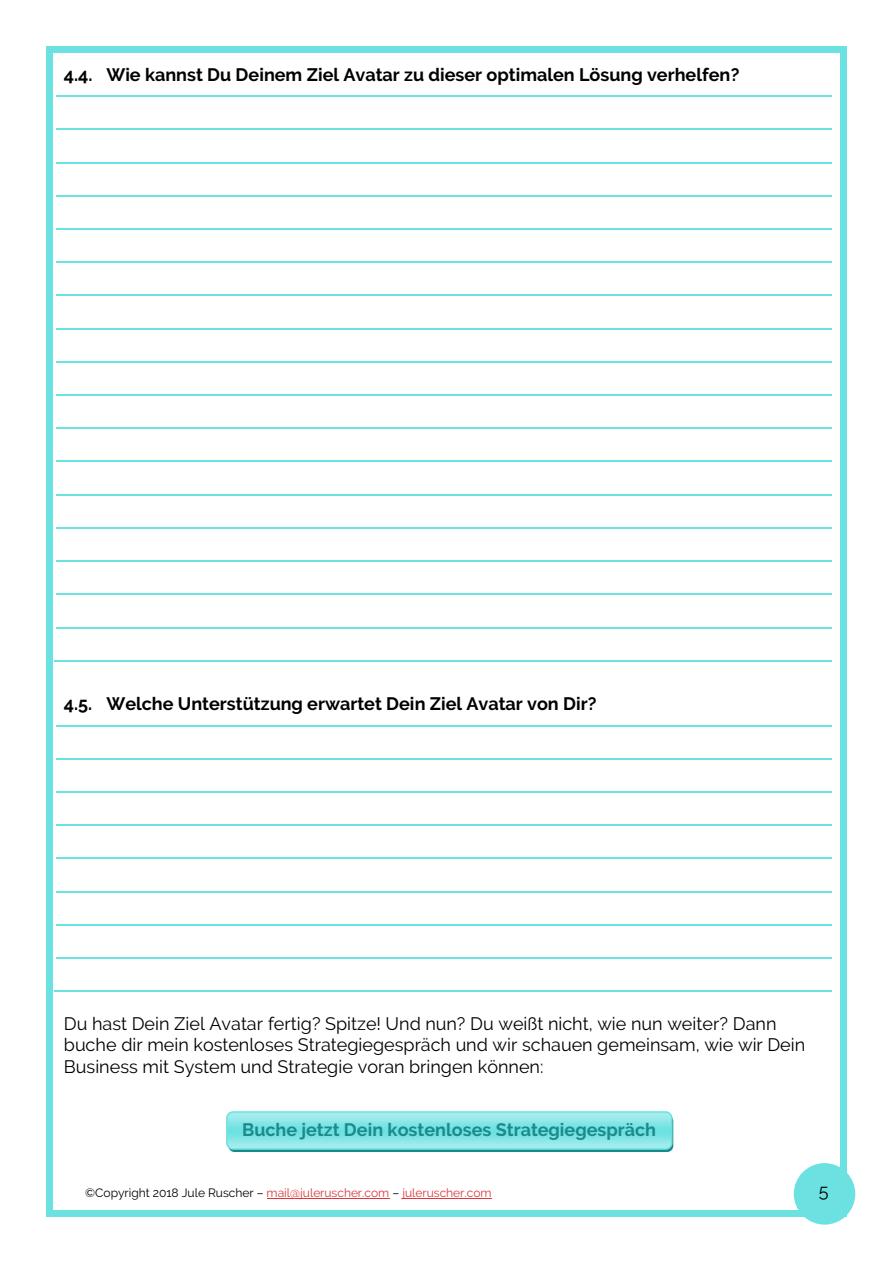
<style>
.page{position:relative;width:893px;height:1263px;background:#fff}
.page>*{position:absolute;margin:0;border:0;box-sizing:border-box;transform-origin:0 0}
.t1{font:18px/21.1px "Raleway";color:#000}
.t2{font:700 18px "Raleway";color:#000}
.t3{font:700 18px "Raleway";color:#1c8a8a}
.t4{font:12px "Raleway";color:#db383a}
.s1{color:#000}
</style>
<div class="page">
<div style="left:794px;top:1163px;width:61px;height:62px;background:#6ce1e1;border-radius:50%"></div>
<hr style="left:267px;top:1198px;width:123px;height:1px;background:#db383a">
<hr style="left:403px;top:1198px;width:89px;height:1px;background:#db383a">
<hr style="left:56px;top:96px;width:776px;height:1px;background:#6ce1e1">
<hr style="left:56px;top:129px;width:776px;height:1px;background:#6ce1e1">
<hr style="left:56px;top:162px;width:776px;height:1px;background:#6ce1e1">
<hr style="left:56px;top:195px;width:776px;height:2px;background:#6ce1e1">
<hr style="left:56px;top:228px;width:776px;height:2px;background:#6ce1e1">
<hr style="left:56px;top:262px;width:776px;height:1px;background:#6ce1e1">
<hr style="left:56px;top:295px;width:776px;height:1px;background:#6ce1e1">
<hr style="left:56px;top:328px;width:776px;height:1px;background:#6ce1e1">
<hr style="left:56px;top:361px;width:776px;height:2px;background:#6ce1e1">
<hr style="left:56px;top:394px;width:776px;height:2px;background:#6ce1e1">
<hr style="left:56px;top:428px;width:776px;height:1px;background:#6ce1e1">
<hr style="left:56px;top:461px;width:776px;height:1px;background:#6ce1e1">
<hr style="left:56px;top:494px;width:776px;height:1px;background:#6ce1e1">
<hr style="left:56px;top:527px;width:776px;height:2px;background:#6ce1e1">
<hr style="left:56px;top:560px;width:776px;height:2px;background:#6ce1e1">
<hr style="left:56px;top:594px;width:776px;height:1px;background:#6ce1e1">
<hr style="left:56px;top:627px;width:776px;height:1px;background:#6ce1e1">
<hr style="left:55px;top:660px;width:777px;height:1px;background:#6ce1e1">
<hr style="left:56px;top:725px;width:776px;height:1px;background:#6ce1e1">
<hr style="left:56px;top:758px;width:776px;height:2px;background:#6ce1e1">
<hr style="left:56px;top:791px;width:776px;height:2px;background:#6ce1e1">
<hr style="left:56px;top:825px;width:776px;height:1px;background:#6ce1e1">
<hr style="left:56px;top:858px;width:776px;height:1px;background:#6ce1e1">
<hr style="left:56px;top:891px;width:776px;height:1px;background:#6ce1e1">
<hr style="left:56px;top:924px;width:776px;height:2px;background:#6ce1e1">
<hr style="left:56px;top:957px;width:776px;height:2px;background:#6ce1e1">
<hr style="left:55px;top:991px;width:777px;height:1px;background:#6ce1e1">
<div style="left:228px;top:1115px;width:445px;height:37px;background:#1c8989;border-radius:6px"></div>
<svg style="left:227px;top:1112px;width:445px;height:37px;background:#87e6e6"></svg>
<div style="left:226px;top:1111px;width:447px;height:39px;border:2px solid #6ce1e1;border-radius:6px"></div>
<div style="left:46px;top:46px;width:7px;height:7px;background:#6ce1e1"></div>
<div style="left:53px;top:46px;width:787px;height:7px;background:#6ce1e1"></div>
<div style="left:840px;top:46px;width:7px;height:7px;background:#6ce1e1"></div>
<div style="left:46px;top:53px;width:7px;height:1157px;background:#6ce1e1"></div>
<div style="left:840px;top:53px;width:7px;height:1157px;background:#6ce1e1"></div>
<div style="left:46px;top:1210px;width:7px;height:7px;background:#6ce1e1"></div>
<div style="left:53px;top:1210px;width:787px;height:7px;background:#6ce1e1"></div>
<div style="left:840px;top:1210px;width:7px;height:7px;background:#6ce1e1"></div>
<p class="t2" style="left:64px;top:64px;width:677px">4.4. Wie kannst Du Deinem Ziel Avatar zu dieser optimalen Lösung verhelfen?</p>
<p class="t2" style="left:64px;top:693px;width:534px">4.5. Welche Unterstützung erwartet Dein Ziel Avatar von Dir?</p>
<p class="t1" style="left:64px;top:1013px;width:743px">Du hast Dein Ziel Avatar fertig? Spitze! Und nun? Du weißt nicht, wie nun weiter? Dann buche dir mein kostenloses Strategiegespräch und wir schauen gemeinsam, wie wir Dein<br>Business mit System und Strategie voran bringen können:</p>
<p class="t3" style="left:242px;top:1119px;width:416px">Buche jetzt Dein kostenloses Strategiegespräch</p>
<p class="t4" style="left:85px;top:1186px;width:408px"><span class="s1">©Copyright 2018 Jule Ruscher –</span> mail@juleruscher.com <span class="s1">–</span> juleruscher.com</p>
<p class="t1" style="left:819px;top:1180px;width:11px">5</p>
</div>
